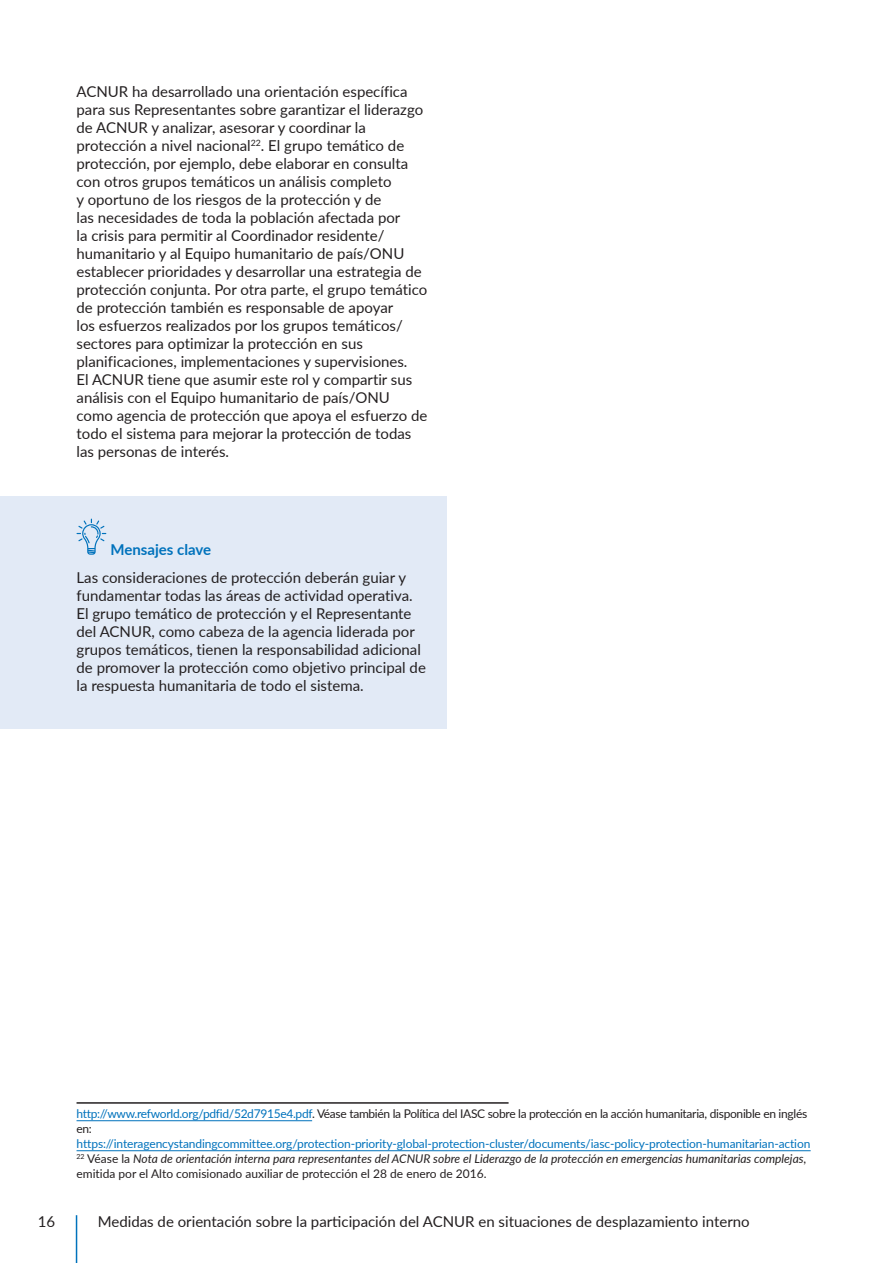
<style>
.page{position:relative;width:893px;height:1263px;background:#fff}
.page>*{position:absolute;margin:0;border:0;box-sizing:border-box;transform-origin:0 0}
.t1{font:15px/18px "Lato";color:#231f20}
.t2{font:700 15px "Lato";color:#0072bc}
.t3{font:12px/15px "Lato";letter-spacing:-.01em;color:#0072bc}
.t4{font:12px/15px "Lato";letter-spacing:-.025em;color:#231f20}
.s1{color:#0072bc}
.s2{color:#231f20}
.s3{font-style:italic;color:#231f20}
</style>
<div class="page">
<hr style="left:76px;top:1215px;width:1px;height:48px;background:#0072bc">
<div style="left:0;top:496px;width:446px;height:233px;background:#e2eaf6"></div>
<svg style="left:77px;top:519px;width:29px;height:36px"></svg>
<hr style="left:77px;top:1102px;width:432px;height:2px;background:#231f20">
<hr style="left:77px;top:1120px;width:235px;height:1px;background:#0072bc">
<hr style="left:77px;top:1150px;width:734px;height:1px;background:#0072bc">
<p class="t1" style="left:77px;top:82px;width:352px">ACNUR ha desarrollado una orientación específica para sus Representantes sobre garantizar el liderazgo de ACNUR y analizar, asesorar y coordinar la protección a nivel nacional<sup>22</sup>. El grupo temático de protección, por ejemplo, debe elaborar en consulta con otros grupos temáticos un análisis completo<br>y oportuno de los riesgos de la protección y de<br>las necesidades de toda la población afectada por<br>la crisis para permitir al Coordinador residente/ humanitario y al Equipo humanitario de país/ONU establecer prioridades y desarrollar una estrategia de protección conjunta. Por otra parte, el grupo temático de protección también es responsable de apoyar<br>los esfuerzos realizados por los grupos temáticos/ sectores para optimizar la protección en sus planificaciones, implementaciones y supervisiones.<br>El ACNUR tiene que asumir este rol y compartir sus análisis con el Equipo humanitario de país/ONU como agencia de protección que apoya el esfuerzo de todo el sistema para mejorar la protección de todas las personas de interés.</p>
<p class="t2" style="left:111px;top:538px;width:102px">Mensajes clave</p>
<p class="t1" style="left:77px;top:568px;width:351px">Las consideraciones de protección deberán guiar y fundamentar todas las áreas de actividad operativa.<br>El grupo temático de protección y el Representante del ACNUR, como cabeza de la agencia liderada por grupos temáticos, tienen la responsabilidad adicional de promover la protección como objetivo principal de la respuesta humanitaria de todo el sistema.</p>
<p class="t4" style="left:77px;top:1105px;width:732px"><span class="s1">http://www.refworld.org/pdfid/52d7915e4.pdf</span>. Véase también la Política del IASC sobre la protección en la acción humanitaria, disponible en inglés en:</p>
<p class="t3" style="left:77px;top:1135px;width:735px">https://interagencystandingcommittee.org/protection-priority-global-protection-cluster/documents/iasc-policy-protection-humanitarian-action<br><sup>22</sup> <span class="s2">Véase la</span> <span class="s3">Nota de orientación interna para representantes del ACNUR sobre el Liderazgo de la protección en emergencias humanitarias complejas</span><span class="s2">, emitida por el Alto comisionado auxiliar de protección el 28 de enero de 2016.</span></p>
<p class="t1" style="left:38px;top:1212px;width:19px">16</p>
<p class="t1" style="left:98px;top:1212px;width:653px">Medidas de orientación sobre la participación del ACNUR en situaciones de desplazamiento interno</p>
</div>
